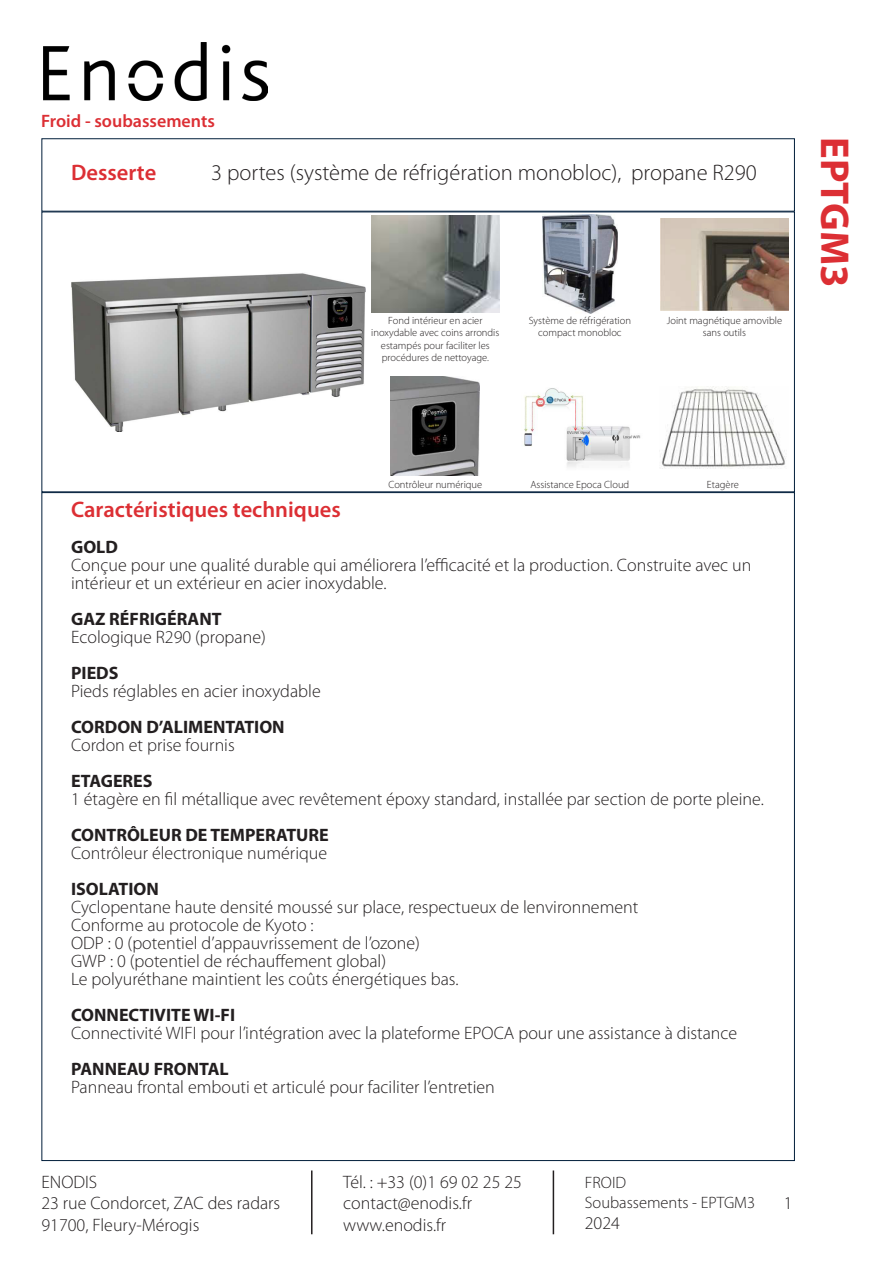
<style>
.page{position:relative;width:893px;height:1263px;background:#fff}
.page>*{position:absolute;margin:0;border:0;box-sizing:border-box;transform-origin:0 0}
.t1{font:700 40.5px "Myriad Pro";color:#dc2f34}
.t2{font:300 22.5px "Myriad Pro";color:#231f20}
.t3{font:600 22.5px "Myriad Pro";color:#dc2f34}
.t4{font:300 18px/21.6px "Myriad Pro";color:#231f20}
.t5{font:700 18px "Myriad Pro";color:#231f20}
.t6{font:600 18px "Myriad Pro";color:#dc2f34}
.t7{font:300 16.5px/19.8px "Myriad Pro";color:#231f20}
.t8{font:300 10.5px/12.6px "Myriad Pro";color:#231f20;text-align:center}
</style>
<div class="page">
<img style="left:43px;top:43px;width:224px;height:58px">
<div style="left:41px;top:138px;width:754px;height:74px;border:1px solid #001d3a"></div>
<hr style="left:311px;top:1170px;width:1px;height:64px;background:#231f20">
<hr style="left:553px;top:1170px;width:1px;height:64px;background:#231f20">
<img style="left:71px;top:273px;width:295px;height:158px">
<img style="left:371px;top:216px;width:129px;height:96px">
<img style="left:542px;top:215px;width:75px;height:99px">
<img style="left:660px;top:218px;width:129px;height:92px">
<img style="left:391px;top:376px;width:89px;height:99px">
<img style="left:524px;top:388px;width:117px;height:79px">
<img style="left:660px;top:387px;width:126px;height:82px">
<p class="t6" style="left:41px;top:111px;width:175px">Froid - soubassements</p>
<p class="t3" style="left:71px;top:160px;width:87px">Desserte</p>
<p class="t2" style="left:211px;top:160px;width:547px">3 portes (système de réfrigération monobloc), propane R290</p>
<p class="t8" style="left:371px;top:314px;width:130px">Fond intérieur en acier inoxydable avec coins arrondis estampés pour faciliter les procédures de nettoyage.</p>
<p class="t8" style="left:529px;top:314px;width:104px">Système de réfrigération compact monobloc</p>
<p class="t8" style="left:667px;top:314px;width:117px">Joint magnétique amovible sans outils</p>
<h1 class="t1" style="left:861px;top:137px;width:152px;rotate:90deg">EPTGM3</h1>
<p class="t3" style="left:71px;top:497px;width:271px">Caractéristiques techniques</p>
<p class="t8" style="left:388px;top:478px;width:95px">Contrôleur numérique</p>
<p class="t8" style="left:530px;top:478px;width:100px">Assistance Epoca Cloud</p>
<p class="t8" style="left:707px;top:478px;width:33px">Etagère</p>
<p class="t5" style="left:71px;top:535px;width:48px">GOLD</p>
<p class="t4" style="left:71px;top:556px;width:682px;line-height:18px">Conçue pour une qualité durable qui améliorera l’efficacité et la production. Construite avec un intérieur et un extérieur en acier inoxydable.</p>
<p class="t5" style="left:71px;top:607px;width:152px">GAZ RÉFRIGÉRANT</p>
<p class="t4" style="left:71px;top:626px;width:196px">Ecologique R290 (propane)</p>
<p class="t5" style="left:71px;top:661px;width:49px">PIEDS</p>
<p class="t4" style="left:71px;top:680px;width:251px">Pieds réglables en acier inoxydable</p>
<p class="t5" style="left:71px;top:715px;width:215px">CORDON D’ALIMENTATION</p>
<p class="t4" style="left:71px;top:734px;width:165px">Cordon et prise fournis</p>
<p class="t5" style="left:71px;top:769px;width:83px">ETAGERES</p>
<p class="t4" style="left:71px;top:788px;width:694px">1 étagère en fil métallique avec revêtement époxy standard, installée par section de porte pleine.</p>
<p class="t5" style="left:71px;top:823px;width:259px">CONTRÔLEUR DE TEMPERATURE</p>
<p class="t4" style="left:71px;top:842px;width:258px">Contrôleur électronique numérique</p>
<p class="t5" style="left:71px;top:877px;width:89px">ISOLATION</p>
<p class="t4" style="left:71px;top:896px;width:569px">Cyclopentane haute densité moussé sur place, respectueux de lenvironnement</p>
<p class="t4" style="left:71px;top:914px;width:244px">Conforme au protocole de Kyoto :</p>
<p class="t4" style="left:71px;top:932px;width:350px">ODP : 0 (potentiel d’appauvrissement de l’ozone)</p>
<p class="t4" style="left:71px;top:950px;width:317px">GWP : 0 (potentiel de réchauffement global)</p>
<p class="t4" style="left:71px;top:968px;width:389px">Le polyuréthane maintient les coûts énergétiques bas.</p>
<p class="t5" style="left:71px;top:1003px;width:166px">CONNECTIVITE WI-FI</p>
<p class="t4" style="left:71px;top:1022px;width:668px">Connectivité WIFI pour l’intégration avec la plateforme EPOCA pour une assistance à distance</p>
<p class="t5" style="left:71px;top:1057px;width:159px">PANNEAU FRONTAL</p>
<p class="t4" style="left:71px;top:1076px;width:425px">Panneau frontal embouti et articulé pour faciliter l’entretien</p>
<p class="t4" style="left:41px;top:1171px;width:240px">ENODIS<br>23 rue Condorcet, ZAC des radars<br>91700, Fleury-Mérogis</p>
<p class="t4" style="left:343px;top:1171px;width:180px">Tél. : +33 (0)1 69 02 25 25 contact@enodis.fr www.enodis.fr</p>
<p class="t7" style="left:585px;top:1173px;width:172px">FROID<br>Soubassements - EPTGM3</p>
<p class="t4" style="left:585px;top:1213px;width:37px">2024</p>
<p class="t4" style="left:784px;top:1192px;width:10px">1</p>
</div>
